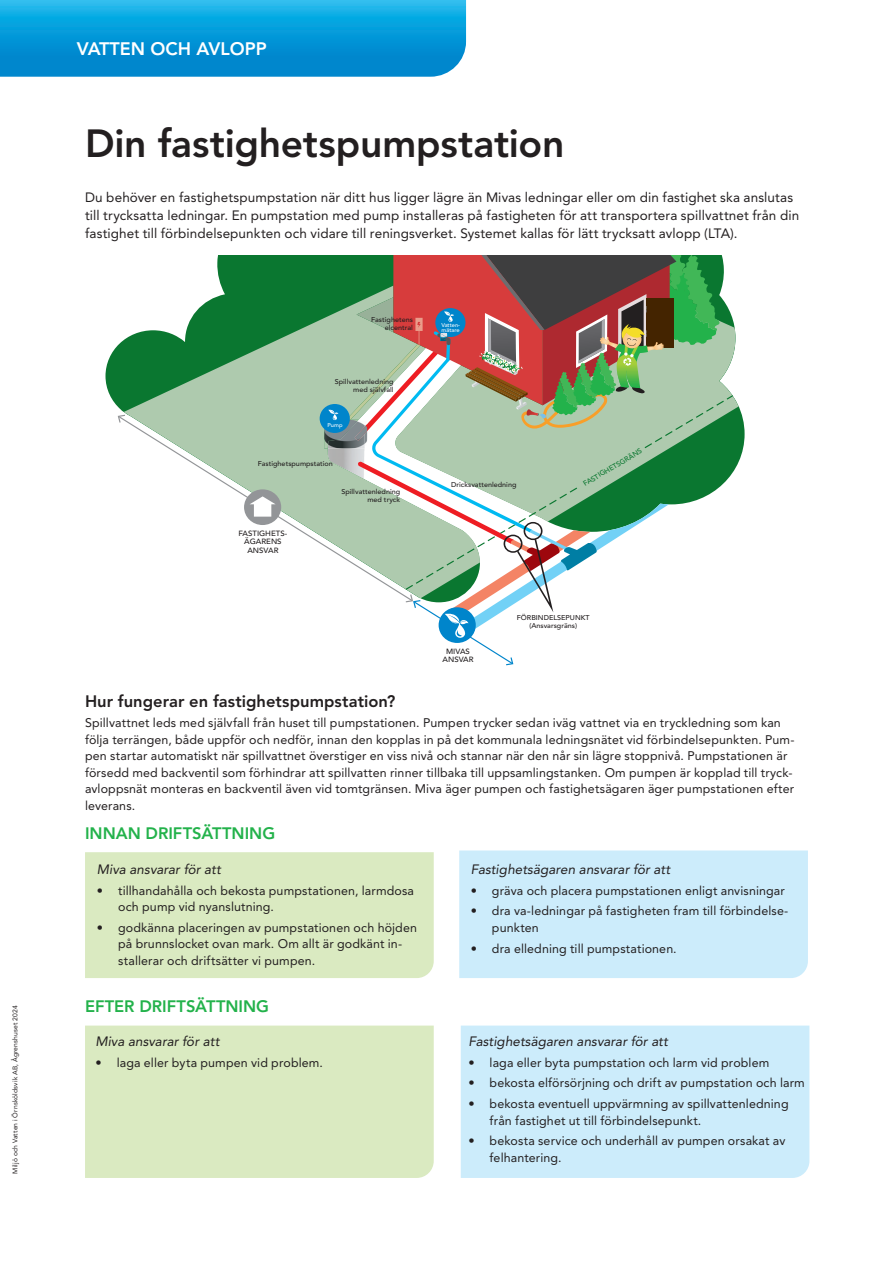
<style>
.page{position:relative;width:893px;height:1263px;background:#fff}
.page>*{position:absolute;margin:0;border:0;box-sizing:border-box;transform-origin:0 0}
.Rubrik_1{font:800 39px "Avenir LT Std";letter-spacing:-.005em;color:#231f20}
.t1{font:800 18px "Avenir LT Std";color:#fff}
.Rubrik_2{font:800 16.5px "Avenir LT Std";color:#23b24b}
.Rubrik_2-2{font:800 16.5px "Avenir LT Std";letter-spacing:.005em;color:#231f20}
.Ingress{font:13.5px/18px "Avenir LT Std";letter-spacing:.005em;color:#231f20}
.Rubrik_3{font:italic 13.5px "Avenir LT Std";letter-spacing:.005em;color:#231f20}
.Brödtext__första_stycket{font:12.45px/16.5px "Avenir LT Std";letter-spacing:.01em;color:#231f20}
.t2{font:500 7.5px/8.4px "Avenir LT Std";color:#231f20;text-align:center;scale:1.04 1}
.t3{font:500 7.05px "Avenir LT Std";color:#0a7730}
.t4{font:500 6.9px/8.4px "Avenir LT Std";color:#231f20;text-align:right;scale:1.04 1}
.t5{font:6.75px "Avenir LT Std";letter-spacing:.02em;color:#231f20}
.t6{font:500 5.55px/4.8px "Avenir LT Std";color:#fff;scale:1.04 1}
</style>
<div class="page">
<svg style="left:0;top:0;width:466px;height:77px;background:#0a9bd9"></svg>
<div style="left:461px;top:1025px;width:348px;height:153px;background:#ccecfb"></div>
<div style="left:459px;top:850px;width:349px;height:128px;background:#ccecfb"></div>
<div style="left:85px;top:1025px;width:349px;height:153px;background:#daeac1"></div>
<div style="left:85px;top:852px;width:349px;height:126px;background:#daeac1"></div>
<svg style="left:105px;top:255px;width:640px;height:206px"></svg>
<svg style="left:124px;top:283px;width:615px;height:189px;background:#6daa7f"></svg>
<svg style="left:118px;top:416px;width:210px;height:133px"></svg>
<svg style="left:118px;top:415px;width:7px;height:8px"></svg>
<img style="left:324px;top:429px;width:4px;height:19px">
<div style="left:320px;top:404px;width:30px;height:29px;background:#0085cb;border-radius:50%"></div>
<div style="left:244px;top:489px;width:37px;height:36px;background:#939598;border-radius:50%"></div>
<svg style="left:250px;top:496px;width:26px;height:21px"></svg>
<svg style="left:328px;top:255px;width:405px;height:410px"></svg>
<p class="t5" style="left:11px;top:1174px;width:169px;rotate:-90deg">Miljö och Vatten i Örnsköldsvik AB, Ågrenshuset 2024</p>
<h2 class="t1" style="left:77px;top:38px;width:191px">VATTEN OCH AVLOPP</h2>
<p class="Rubrik_1" style="left:85px;top:120px;width:481px">Din fastighetspumpstation</p>
<p class="Ingress" style="left:85px;top:188px;width:716px">Du behöver en fastighetspumpstation när ditt hus ligger lägre än Mivas ledningar eller om din fastighet ska anslutas till trycksatta ledningar. En pumpstation med pump installeras på fastigheten för att transportera spillvattnet från din fastighet till förbindelsepunkten och vidare till reningsverket. Systemet kallas för lätt trycksatt avlopp (LTA).</p>
<p class="t4" style="left:371px;top:315px;width:42px">Fastighetens elcentral</p>
<p class="t4" style="left:335px;top:378px;width:58px">Spillvattenledning med självfall</p>
<p class="t6" style="left:328px;top:423px;width:16px">Pump</p>
<p class="t4" style="left:258px;top:460px;width:74px">Fastighetspumpstation</p>
<p class="t4" style="left:341px;top:487px;width:58px">Spillvattenledning med tryck</p>
<p class="t2" style="left:238px;top:529px;width:48px">FASTIGHETS-<br>ÄGARENS<br>ANSVAR</p>
<p class="t6" style="left:441px;top:323px;width:19px">Vatten&shy;mätare</p>
<p class="t4" style="left:451px;top:480px;width:64px">Dricksvattenledning</p>
<p class="t3" style="left:582px;top:481px;width:68px;rotate:-31deg">FASTIGHETSGRÄNS</p>
<p class="t2" style="left:443px;top:647px;width:31px">MIVAS<br>ANSVAR</p>
<p class="t4" style="left:517px;top:614px;width:72px;line-height:7.6px;text-align:center">FÖRBINDELSEPUNKT (Ansvarsgräns)</p>
<p class="Rubrik_2-2" style="left:85px;top:691px;width:312px">Hur fungerar en fastighetspumpstation?</p>
<p class="Brödtext__första_stycket" style="left:85px;top:715px;width:711px">Spillvattnet leds med självfall från huset till pumpstationen. Pumpen trycker sedan iväg vattnet via en tryckledning som kan följa terrängen, både uppför och nedför, innan den kopplas in på det kommunala ledningsnätet vid förbindelsepunkten. Pum&shy;pen startar automatiskt när spillvattnet överstiger en viss nivå och stannar när den når sin lägre stoppnivå. Pumpstationen är försedd med backventil som förhindrar att spillvatten rinner tillbaka till uppsamlingstanken. Om pumpen är kopplad till tryck&shy;avloppsnät monteras en backventil även vid tomtgränsen. Miva äger pumpen och fastighetsägaren äger pumpstationen efter leverans.</p>
<p class="Rubrik_2" style="left:85px;top:824px;width:192px">INNAN DRIFTSÄTTNING</p>
<p class="Rubrik_3" style="left:97px;top:861px;width:125px">Miva ansvarar för att</p>
<p class="Brödtext__första_stycket" style="left:118px;top:882px;width:297px;text-indent:-21px">• tillhandahålla och bekosta pumpstationen, larmdosa och pump vid nyanslutning.</p>
<p class="Brödtext__första_stycket" style="left:118px;top:919px;width:300px;text-indent:-21px">• godkänna placeringen av pumpstationen och höjden på brunnslocket ovan mark. Om allt är godkänt in&shy;stallerar och driftsätter vi pumpen.</p>
<p class="Rubrik_2" style="left:85px;top:996px;width:185px">EFTER DRIFTSÄTTNING</p>
<p class="Rubrik_3" style="left:95px;top:1033px;width:125px">Miva ansvarar för att</p>
<p class="Brödtext__första_stycket" style="left:95px;top:1054px;width:229px">• laga eller byta pumpen vid problem.</p>
<p class="Rubrik_3" style="left:471px;top:861px;width:201px">Fastighetsägaren ansvarar för att</p>
<p class="Brödtext__första_stycket" style="left:471px;top:882px;width:316px">• gräva och placera pumpstationen enligt anvisningar</p>
<p class="Brödtext__första_stycket" style="left:492px;top:903px;width:298px;text-indent:-21px">• dra va-ledningar på fastigheten fram till förbindelse&shy;punkten</p>
<p class="Brödtext__första_stycket" style="left:471px;top:940px;width:208px">• dra elledning till pumpstationen.</p>
<p class="Rubrik_3" style="left:468px;top:1033px;width:201px">Fastighetsägaren ansvarar för att</p>
<p class="Brödtext__första_stycket" style="left:468px;top:1054px;width:303px">• laga eller byta pumpstation och larm vid problem</p>
<p class="Brödtext__första_stycket" style="left:468px;top:1075px;width:338px">• bekosta elförsörjning och drift av pumpstation och larm</p>
<p class="Brödtext__första_stycket" style="left:490px;top:1095px;width:300px;text-indent:-21px">• bekosta eventuell uppvärmning av spillvattenledning från fastighet ut till förbindelsepunkt.</p>
<p class="Brödtext__första_stycket" style="left:490px;top:1133px;width:297px;text-indent:-21px">• bekosta service och underhåll av pumpen orsakat av felhantering.</p>
</div>
